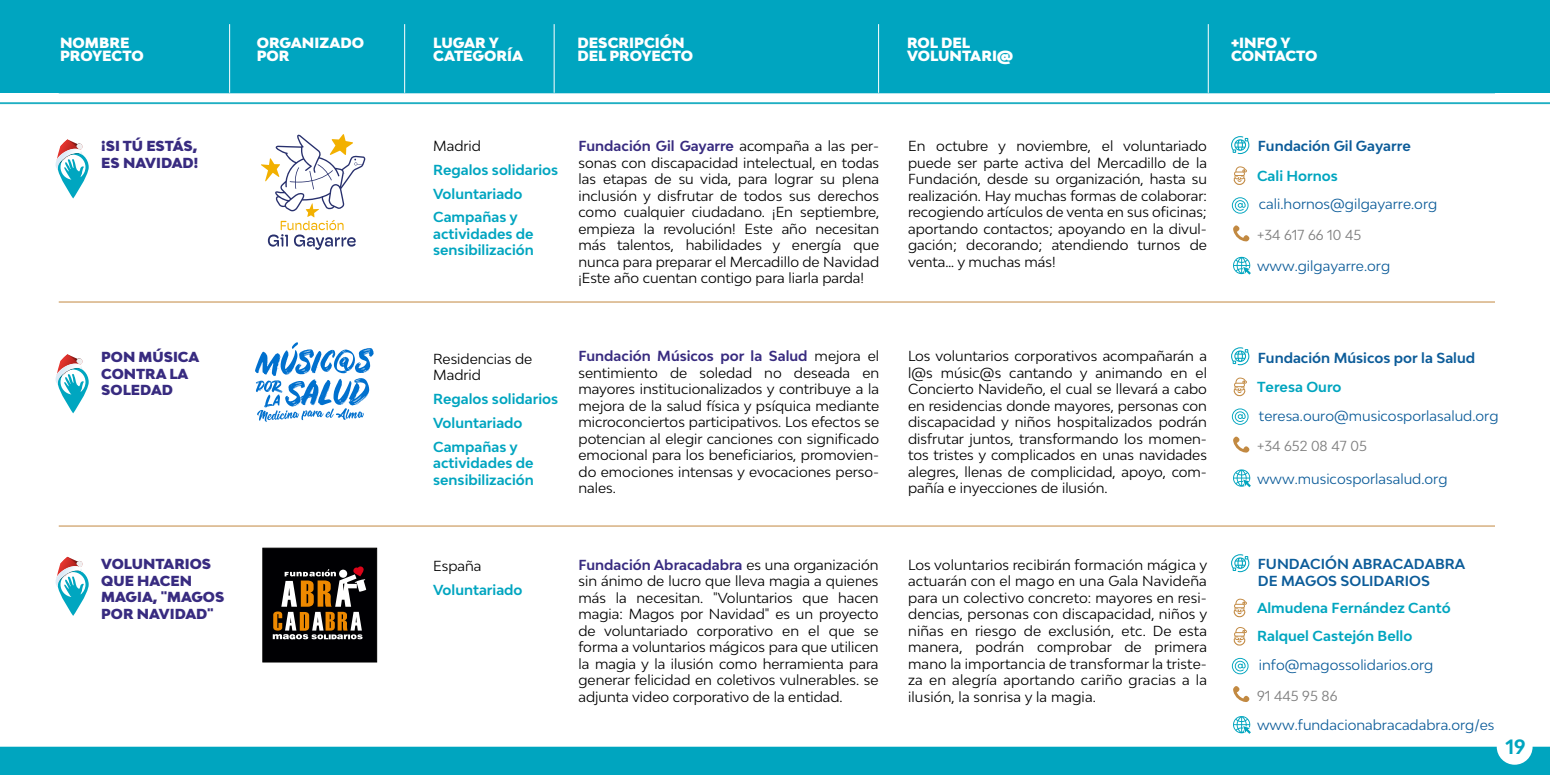
<style>
.page{position:relative;width:1550px;height:775px;background:#fff}
.page>*{position:absolute;margin:0;border:0;box-sizing:border-box;transform-origin:0 0}
.t1{font:700 19.62px "Bw Modelica";color:#00a5bf}
.t2{font:900 14px/13.6px "Bw Modelica";color:#fff}
.t3{font:13.75px/16.5px "Bw Modelica";color:#000;text-align:justify}
.t4{font:13.75px "Bw Modelica";color:#0c5c99}
.t5{font:700 13.75px/23.8px "Bw Modelica";color:#00a5c0}
.t6{font:900 13.75px/16.5px "Bw Modelica";color:#382b80}
.t7{font:700 13.75px/16.5px "Bw Modelica";color:#0c5c99}
.t8{font:700 13.75px "Bw Modelica";color:#00a5bf}
.t9{font:13.75px "Bw Modelica";color:#7f7f7f}
.s1{font-weight:700;color:#382b80}
</style>
<div class="page">
<div style="left:0;top:747px;width:1550px;height:28px;background:#00a5bf"></div>
<svg style="left:1231px;top:136px;width:18px;height:18px"></svg>
<svg style="left:1232px;top:197px;width:17px;height:17px"></svg>
<svg style="left:1233px;top:225px;width:17px;height:16px"></svg>
<hr style="left:59px;top:526px;width:1436px;height:1px;background:#c28941">
<hr style="left:59px;top:302px;width:1436px;height:1px;background:#c28941">
<svg style="left:1231px;top:347px;width:18px;height:18px"></svg>
<svg style="left:1232px;top:408px;width:17px;height:17px"></svg>
<svg style="left:1233px;top:437px;width:17px;height:16px"></svg>
<svg style="left:1231px;top:554px;width:18px;height:18px"></svg>
<svg style="left:1232px;top:658px;width:17px;height:16px"></svg>
<svg style="left:1233px;top:686px;width:17px;height:16px"></svg>
<div style="left:0;top:0;width:1550px;height:93px;background:#00a5c0"></div>
<hr style="left:229px;top:24px;width:1px;height:69px;background:#fff">
<hr style="left:404px;top:24px;width:1px;height:69px;background:#fff">
<hr style="left:554px;top:24px;width:1px;height:69px;background:#fff">
<hr style="left:878px;top:24px;width:1px;height:69px;background:#fff">
<hr style="left:1208px;top:24px;width:1px;height:69px;background:#fff">
<svg style="left:1233px;top:716px;width:18px;height:18px"></svg>
<svg style="left:1233px;top:469px;width:18px;height:18px"></svg>
<svg style="left:1233px;top:257px;width:18px;height:18px"></svg>
<svg style="left:261px;top:134px;width:105px;height:116px"></svg>
<svg style="left:255px;top:342px;width:119px;height:80px"></svg>
<div style="left:262px;top:548px;width:115px;height:114px;background:#000003;border:1px solid #000"></div>
<svg style="left:273px;top:566px;width:93px;height:73px"></svg>
<hr style="left:0;top:102px;width:1550px;height:2px;background:#1fafc3">
<svg style="left:55px;top:354px;width:34px;height:59px"></svg>
<svg style="left:55px;top:139px;width:34px;height:60px"></svg>
<svg style="left:55px;top:557px;width:34px;height:59px"></svg>
<svg style="left:1234px;top:166px;width:13px;height:19px"></svg>
<svg style="left:1234px;top:378px;width:13px;height:18px"></svg>
<svg style="left:1234px;top:599px;width:13px;height:18px"></svg>
<svg style="left:1234px;top:627px;width:13px;height:19px"></svg>
<p class="t2" style="left:577px;top:35px;width:117px">DESCRIPCIÓN<br>DEL PROYECTO</p>
<p class="t2" style="left:60px;top:35px;width:85px">NOMBRE<br>PROYECTO</p>
<p class="t2" style="left:257px;top:35px;width:109px">ORGANIZADO<br>POR</p>
<p class="t2" style="left:907px;top:35px;width:108px">ROL DEL<br>VOLUNTARI@</p>
<p class="t2" style="left:1231px;top:35px;width:88px">+INFO Y<br>CONTACTO</p>
<p class="t2" style="left:433px;top:35px;width:91px">LUGAR Y<br>CATEGORÍA</p>
<p class="t6" style="left:101px;top:138px;width:98px">¡SI TÚ ESTÁS,<br>ES NAVIDAD!</p>
<p class="t6" style="left:101px;top:349px;width:100px">PON MÚSICA<br>CONTRA LA<br>SOLEDAD</p>
<p class="t6" style="left:101px;top:556px;width:125px">VOLUNTARIOS<br>QUE HACEN<br>MAGIA, "MAGOS<br>POR NAVIDAD"</p>
<p class="t3" style="left:433px;top:138px;width:49px">Madrid</p>
<p class="t5" style="left:433px;top:158px;width:127px">Regalos solidarios<br>Voluntariado<br>Campañas y</p>
<p class="t5" style="left:433px;top:225px;width:102px;line-height:16.5px">actividades de sensibilización</p>
<p class="t3" style="left:579px;top:138px;width:302px"><span class="s1">Fundación Gil Gayarre</span> acompaña a las per&shy;sonas con discapacidad intelectual, en todas las etapas de su vida, para lograr su plena inclusión y disfrutar de todos sus derechos como cualquier ciudadano. ¡En septiembre, empieza la revolución! Este año necesitan más talentos, habilidades y energía que nunca para preparar el Mercadillo de Navidad ¡Este año cuentan contigo para liarla parda!</p>
<p class="t3" style="left:908px;top:138px;width:300px">En octubre y noviembre, el voluntariado puede ser parte activa del Mercadillo de la Fundación, desde su organización, hasta su realización. Hay muchas formas de colaborar: recogiendo artículos de venta en sus oficinas; aportando contactos; apoyando en la divul&shy;gación; decorando; atendiendo turnos de venta… y muchas más!</p>
<p class="t7" style="left:1258px;top:138px;width:155px">Fundación Gil Gayarre</p>
<p class="t8" style="left:1257px;top:167px;width:82px">Cali Hornos</p>
<p class="t4" style="left:1259px;top:195px;width:180px">cali.hornos@gilgayarre.org</p>
<p class="t9" style="left:1257px;top:226px;width:106px">+34 617 66 10 45</p>
<p class="t4" style="left:1257px;top:257px;width:135px">www.gilgayarre.org</p>
<p class="t3" style="left:433px;top:350px;width:101px">Residencias de<br>Madrid</p>
<p class="t5" style="left:433px;top:387px;width:127px">Regalos solidarios<br>Voluntariado<br>Campañas y</p>
<p class="t5" style="left:433px;top:454px;width:102px;line-height:16.5px">actividades de sensibilización</p>
<p class="t3" style="left:579px;top:348px;width:302px"><span class="s1">Fundación Músicos por la Salud</span> mejora el sentimiento de soledad no deseada en mayores institucionalizados y contribuye a la mejora de la salud física y psíquica mediante microconciertos participativos. Los efectos se potencian al elegir canciones con significado emocional para los beneficiarios, promovien&shy;do emociones intensas y evocaciones perso&shy;nales.</p>
<p class="t3" style="left:908px;top:348px;width:300px">Los voluntarios corporativos acompañarán a l@s músic@s cantando y animando en el Concierto Navideño, el cual se llevará a cabo en residencias donde mayores, personas con discapacidad y niños hospitalizados podrán disfrutar juntos, transformando los momen&shy;tos tristes y complicados en unas navidades alegres, llenas de complicidad, apoyo, com&shy;pañía e inyecciones de ilusión.</p>
<p class="t7" style="left:1258px;top:349px;width:219px">Fundación Músicos por la Salud</p>
<p class="t8" style="left:1257px;top:378px;width:86px">Teresa Ouro</p>
<p class="t4" style="left:1259px;top:407px;width:241px">teresa.ouro@musicosporlasalud.org</p>
<p class="t9" style="left:1257px;top:437px;width:111px">+34 652 08 47 05</p>
<p class="t4" style="left:1257px;top:470px;width:192px">www.musicosporlasalud.org</p>
<p class="t3" style="left:433px;top:557px;width:50px">España</p>
<p class="t5" style="left:433px;top:577px;width:91px">Voluntariado</p>
<p class="t3" style="left:579px;top:556px;width:302px"><span class="s1">Fundación Abracadabra</span> es una organización sin ánimo de lucro que lleva magia a quienes más la necesitan. "Voluntarios que hacen magia: Magos por Navidad" es un proyecto de voluntariado corporativo en el que se forma a voluntarios mágicos para que utilicen la magia y la ilusión como herramienta para generar felicidad en coletivos vulnerables. se adjunta video corporativo de la entidad.</p>
<p class="t3" style="left:908px;top:556px;width:301px">Los voluntarios recibirán formación mágica y actuarán con el mago en una Gala Navideña para un colectivo concreto: mayores en resi&shy;dencias, personas con discapacidad, niños y niñas en riesgo de exclusión, etc. De esta manera, podrán comprobar de primera mano la importancia de transformar la triste&shy;za en alegría aportando cariño gracias a la ilusión, la sonrisa y la magia.</p>
<p class="t7" style="left:1258px;top:556px;width:209px">FUNDACIÓN ABRACADABRA<br>DE MAGOS SOLIDARIOS</p>
<p class="t8" style="left:1257px;top:599px;width:195px">Almudena Fernández Cantó</p>
<p class="t8" style="left:1257px;top:627px;width:157px">Ralquel Castejón Bello</p>
<p class="t4" style="left:1259px;top:656px;width:176px">info@magossolidarios.org</p>
<p class="t9" style="left:1257px;top:687px;width:82px">91 445 95 86</p>
<p class="t4" style="left:1257px;top:716px;width:239px">www.fundacionabracadabra.org/es</p>
<h1 class="t1" style="left:1506px;top:734px;width:22px">19</h1>
</div>
